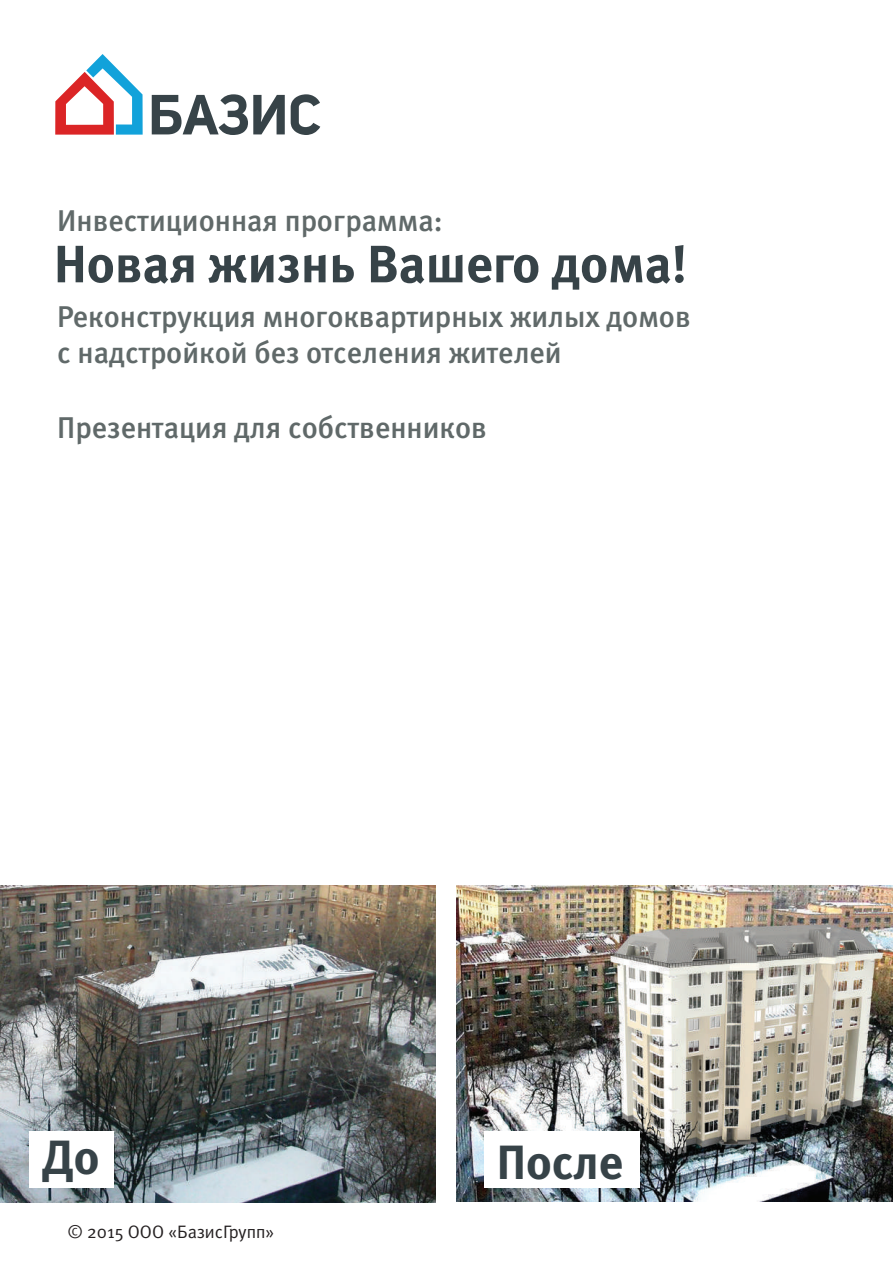
<style>
.page{position:relative;width:893px;height:1263px;background:#fff}
.page>*{position:absolute;margin:0;border:0;box-sizing:border-box;transform-origin:0 0}
.t1{font:52.5px "Meta Bold C";color:#374348}
.t2{font:48px "Meta Bold C";color:#374348}
.t3{font:30px/36px "Meta Medium LFC";color:#606969}
.t4{font:18px "Meta Normal C";color:#231f20}
</style>
<div class="page">
<img style="left:0;top:886px;width:435px;height:316px">
<img style="left:457px;top:885px;width:435px;height:316px">
<svg style="left:55px;top:54px;width:88px;height:81px"></svg>
<svg style="left:152px;top:94px;width:168px;height:41px"></svg>
<div style="left:30px;top:1131px;width:84px;height:57px;background:#fff"></div>
<div style="left:484px;top:1131px;width:155px;height:57px;background:#fff"></div>
<p class="t3" style="left:57px;top:203px;width:387px">Инвестиционная программа:</p>
<h1 class="t1" style="left:54px;top:233px;width:635px">Новая жизнь Вашего дома!</h1>
<p class="t3" style="left:57px;top:298px;width:635px">Реконструкция многоквартирных жилых домов с надстройкой без отселения жителей</p>
<p class="t3" style="left:57px;top:410px;width:431px">Презентация для собственников</p>
<h2 class="t2" style="left:43px;top:1129px;width:58px">До</h2>
<h2 class="t2" style="left:497px;top:1133px;width:128px">После</h2>
<p class="t4" style="left:68px;top:1221px;width:208px">© 2015 ООО «БазисГрупп»</p>
</div>
